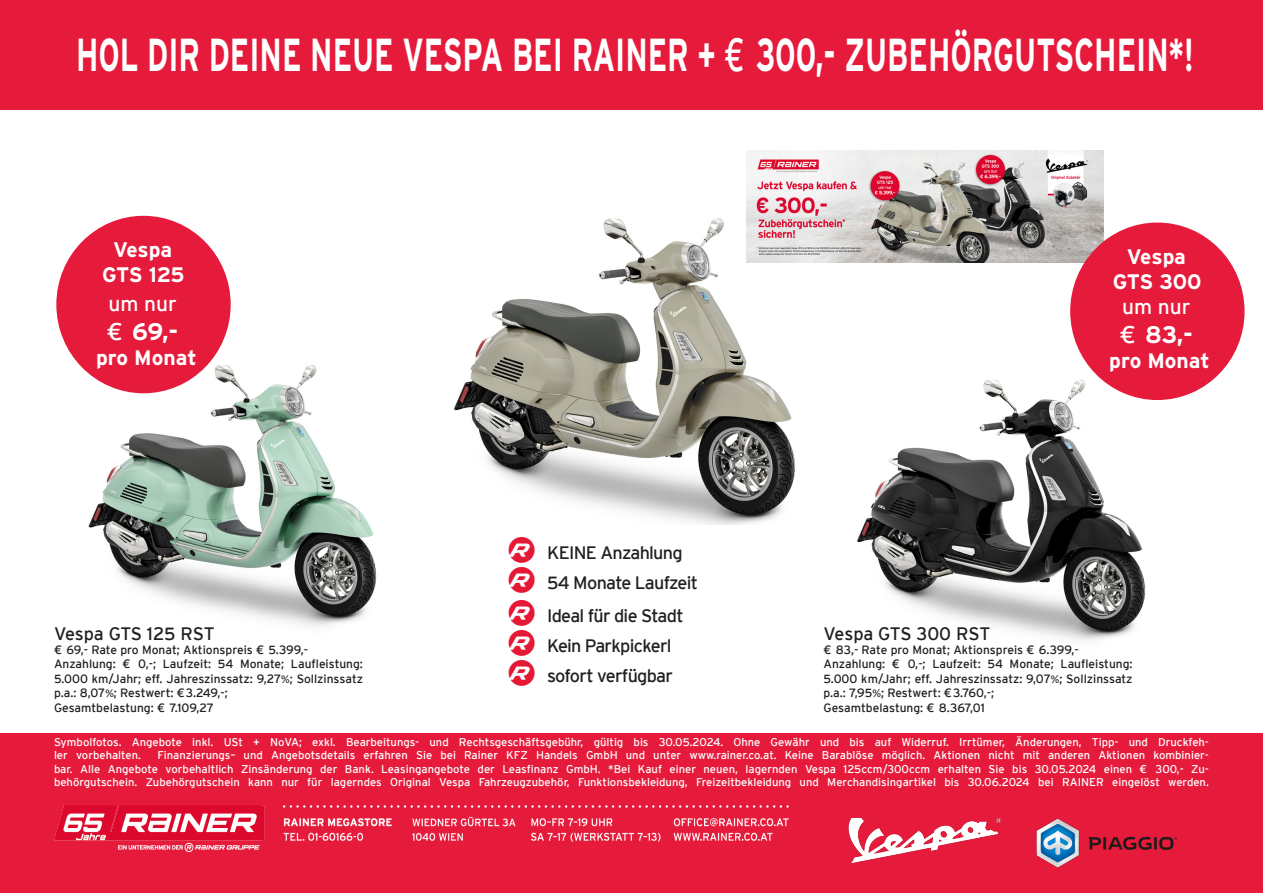
<style>
.page{position:relative;width:1263px;height:893px;background:#fff}
.page>*{position:absolute;margin:0;border:0;box-sizing:border-box;transform-origin:0 0}
.t1{font:700 46.2px "Interstate";color:#fff;scale:.65 1}
.t2{font:700 24px "Interstate";color:#fff}
.t3{font:700 21px "Interstate";letter-spacing:-.005em;color:#fff}
.t4{font:21px "Interstate";color:#fff}
.t5{font:18px "Interstate";letter-spacing:-.04em;color:#231f20}
.t6{font:18px "Interstate";letter-spacing:-.015em;color:#231f20}
.t7{font:18px "Interstate";letter-spacing:-.01em;color:#231f20}
.t8{font:12px/14.4px "Interstate";color:#231f20;text-align:justify}
.t9{font:11.25px/13.5px "Interstate";color:#fff}
.s1{font-weight:400}
.s2{font-family:"Calibri"}
</style>
<div class="page">
<img style="left:68px;top:349px;width:309px;height:277px">
<img style="left:454px;top:218px;width:341px;height:306px">
<img style="left:857px;top:365px;width:370px;height:276px">
<img style="left:746px;top:151px;width:357px;height:112px">
<div style="left:0;top:733px;width:1263px;height:160px;background:#e61b3b"></div>
<div style="left:1071px;top:223px;width:173px;height:176px;background:#e61b3b;border-radius:50%"></div>
<div style="left:0;top:0;width:1263px;height:109px;background:#e61b3b"></div>
<div style="left:57px;top:217px;width:173px;height:176px;background:#e61b3b;border-radius:50%"></div>
<img style="left:848px;top:819px;width:154px;height:45px">
<img style="left:1036px;top:818px;width:142px;height:50px">
<img style="left:54px;top:806px;width:735px;height:45px">
<p class="t1" style="left:76px;top:29px;width:1721px">HOL DIR DEINE NEUE VESPA BEI RAINER + <span class="s1">€</span> 300,- ZUBEHÖRGUTSCHEIN*!</p>
<p class="t3" style="left:113px;top:238px;width:61px">Vespa</p>
<p class="t3" style="left:102px;top:263px;width:84px">GTS 125</p>
<p class="t4" style="left:108px;top:292px;width:70px">um nur</p>
<p class="t2" style="left:107px;top:318px;width:73px"><span class="s1">€</span> 69,-</p>
<p class="t3" style="left:96px;top:346px;width:102px">pro Monat</p>
<p class="t3" style="left:1127px;top:245px;width:61px">Vespa</p>
<p class="t3" style="left:1113px;top:270px;width:90px">GTS 300</p>
<p class="t4" style="left:1122px;top:295px;width:70px">um nur</p>
<p class="t2" style="left:1120px;top:321px;width:75px"><span class="s1">€</span> 83,-</p>
<p class="t3" style="left:1109px;top:349px;width:102px">pro Monat</p>
<p class="t5" style="left:547px;top:542px;width:137px">KEINE Anzahlung</p>
<p class="t5" style="left:547px;top:572px;width:152px">54 Monate Laufzeit</p>
<p class="t5" style="left:547px;top:605px;width:138px">Ideal für die Stadt</p>
<p class="t5" style="left:547px;top:635px;width:126px">Kein Parkpickerl</p>
<p class="t5" style="left:547px;top:665px;width:127px">sofort verfügbar</p>
<p class="t6" style="left:54px;top:623px;width:162px">Vespa GTS 125 RST</p>
<p class="t8" style="left:54px;top:642px;width:256px">€ 69,- Rate pro Monat; Aktionspreis € 5.399,-</p>
<p class="t8" style="left:54px;top:657px;width:310px">Anzahlung: € 0,-; Laufzeit: 54 Monate; Laufleistung:<br>5.000 km/Jahr; eff. Jahreszinssatz: 9,27<span class="s2">%</span>; Sollzinssatz p.a.: 8,07<span class="s2">%</span>; Restwert: €3.249,-;</p>
<p class="t8" style="left:54px;top:700px;width:162px">Gesamtbelastung: € 7.109,27</p>
<p class="t7" style="left:823px;top:623px;width:168px">Vespa GTS 300 RST</p>
<p class="t8" style="left:823px;top:642px;width:257px">€ 83,- Rate pro Monat; Aktionspreis € 6.399,-</p>
<p class="t8" style="left:823px;top:657px;width:310px">Anzahlung: € 0,-; Laufzeit: 54 Monate; Laufleistung:<br>5.000 km/Jahr; eff. Jahreszinssatz: 9,07<span class="s2">%</span>; Sollzinssatz p.a.: 7,95<span class="s2">%</span>; Restwert: €3.760,-;</p>
<p class="t8" style="left:823px;top:700px;width:163px">Gesamtbelastung: € 8.367,01</p>
<p class="t9" style="left:54px;top:735px;width:1156px">Symbolfotos. Angebote inkl. USt + NoVA; exkl. Bearbeitungs- und Rechtsgeschäftsgebühr, gültig bis 30.05.2024. Ohne Gewähr und bis auf Widerruf. Irrtümer, Änderungen, Tipp- und Druckfeh&shy;ler vorbehalten.</p>
<p class="t9" style="left:54px;top:749px;width:1156px;text-align:justify;text-indent:103px">Finanzierungs– und Angebotsdetails erfahren Sie bei Rainer KFZ Handels GmbH und unter www.rainer.co.at. Keine Barablöse möglich. Aktionen nicht mit anderen Aktionen kombinier&shy;bar. Alle Angebote vorbehaltlich Zinsänderung der Bank. Leasingangebote der Leasfinanz GmbH. *Bei Kauf einer neuen, lagernden Vespa 125ccm/300ccm erhalten Sie bis 30.05.2024 einen € 300,- Zu&shy;behörgutschein. Zubehörgutschein kann nur für lagerndes Original Vespa Fahrzeugzubehör, Funktionsbekleidung, Freizeitbekleidung und Merchandisingartikel bis 30.06.2024 bei RAINER eingelöst werden.</p>
</div>
